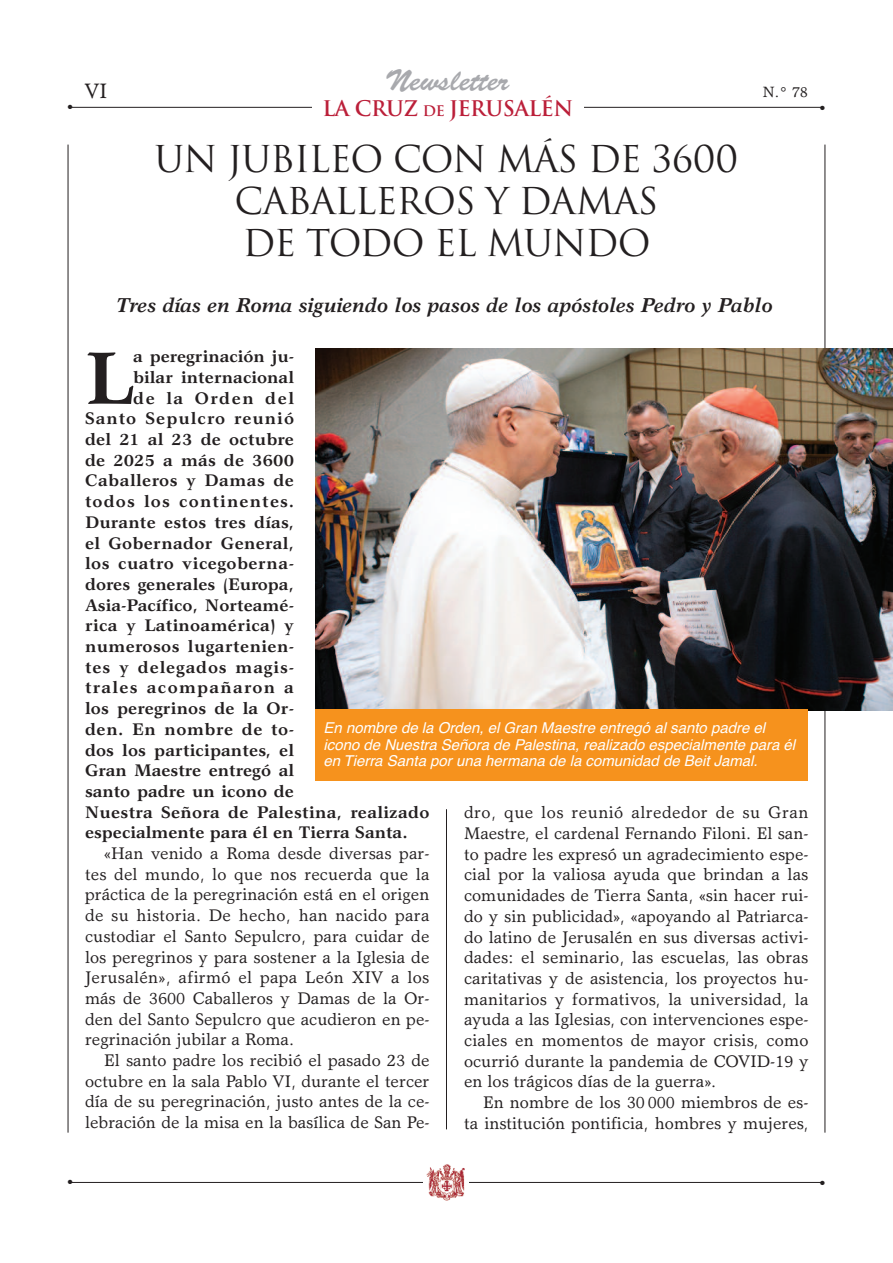
<style>
.page{position:relative;width:893px;height:1263px;background:#fff}
.page>*{position:absolute;margin:0;border:0;box-sizing:border-box;transform-origin:0 0}
.t1{font:700 74.55px "Garth Graphic";color:#231f20}
.t2{font:36px/42px "Trajan";letter-spacing:-.025em;color:#231f20;text-align:center}
.t3{font:30px "Brush Script";color:#a8a9ad}
.t4{font:700 21px "Trajan";letter-spacing:-.025em;color:#bb1f39}
.t5{font:21px "Garth Graphic";color:#231f20}
.t6{font:italic 700 20.25px "Garth Graphic";color:#231f20}
.t7{font:16.95px/20.7px "Garth Graphic";color:#231f20;text-align:justify}
.t8{font:700 16.95px "Garth Graphic";letter-spacing:.015em;color:#231f20}
.t9{font:700 16.95px "Garth Graphic";letter-spacing:.07em;color:#231f20}
.t10{font:700 16.95px "Garth Graphic";letter-spacing:.065em;color:#231f20}
.t11{font:700 16.95px "Garth Graphic";letter-spacing:.05em;color:#231f20}
.t12{font:700 16.95px "Garth Graphic";letter-spacing:.075em;color:#231f20}
.t13{font:700 16.95px "Garth Graphic";letter-spacing:.035em;color:#231f20}
.t14{font:700 16.95px "Garth Graphic";letter-spacing:.09em;color:#231f20}
.t15{font:italic 15px/16.5px "Helvetica";color:#fff}
.t16{font:15px "Garth Graphic";color:#231f20}
.t17{font:6px "Zapf Dingbats";color:#231f20}
.s1{font-size:14.25px}
</style>
<div class="page">
<hr style="left:68px;top:145px;width:1px;height:987px;background:#231f20">
<hr style="left:825px;top:145px;width:1px;height:987px;background:#231f20">
<hr style="left:69px;top:1182px;width:754px;height:1px;background:#231f20">
<div style="left:424px;top:1163px;width:45px;height:41px;background:#fff"></div>
<img style="left:426px;top:1164px;width:39px;height:37px">
<hr style="left:446px;top:809px;width:1px;height:320px;background:#231f20">
<img style="left:315px;top:349px;width:578px;height:361px">
<div style="left:315px;top:710px;width:492px;height:71px;background:#f6921d"></div>
<hr style="left:69px;top:107px;width:754px;height:1px;background:#231f20">
<div style="left:312px;top:100px;width:271px;height:30px;background:#fff"></div>
<h3 class="t3" style="left:385px;top:69px;width:125px">Newsletter</h3>
<p class="t5" style="left:84px;top:82px;width:24px">VI</p>
<p class="t16" style="left:763px;top:86px;width:46px">N.° 78</p>
<p class="t4" style="left:322px;top:96px;width:252px">LA CRuz <span class="s1">DE</span> JERUSALÉN</p>
<p class="t17" style="left:68px;top:104px;width:6px">●</p>
<p class="t17" style="left:820px;top:104px;width:6px">●</p>
<h2 class="t2" style="left:155px;top:138px;width:585px">UN JUBILEO CON MÁS DE 3600<br>CABALLEROS Y DAMAS<br>DE TODO EL MUNDO</h2>
<p class="t6" style="left:116px;top:298px;width:658px">Tres días en Roma siguiendo los pasos de los apóstoles Pedro y Pablo</p>
<h1 class="t1" style="left:85px;top:350px;width:50px">L</h1>
<p class="t8" style="left:133px;top:350px;width:162px">a peregrinación ju-</p>
<p class="t8" style="left:133px;top:371px;width:162px">bilar internacional</p>
<p class="t14" style="left:133px;top:391px;width:162px">de la Orden del</p>
<p class="t10" style="left:85px;top:412px;width:210px">Santo Sepulcro reunió</p>
<p class="t8" style="left:85px;top:433px;width:210px">del 21 al 23 de octubre</p>
<p class="t8" style="left:85px;top:453px;width:210px">de 2025 a más de 3600</p>
<p class="t8" style="left:85px;top:474px;width:210px">Caballeros y Damas de</p>
<p class="t9" style="left:85px;top:495px;width:210px">todos los continentes.</p>
<p class="t8" style="left:85px;top:516px;width:210px">Durante estos tres días,</p>
<p class="t8" style="left:85px;top:536px;width:210px">el Gobernador General,</p>
<p class="t8" style="left:85px;top:557px;width:210px">los cuatro vicegoberna-</p>
<p class="t8" style="left:85px;top:578px;width:210px">dores generales (Europa,</p>
<p class="t8" style="left:85px;top:598px;width:210px">Asia-Pacífico, Norteamé-</p>
<p class="t8" style="left:85px;top:619px;width:210px">rica y Latinoamérica) y</p>
<p class="t8" style="left:85px;top:640px;width:210px">numerosos lugartenien-</p>
<p class="t11" style="left:85px;top:660px;width:210px">tes y delegados magis-</p>
<p class="t12" style="left:85px;top:681px;width:210px">trales acompañaron a</p>
<p class="t8" style="left:85px;top:702px;width:210px">los peregrinos de la Or-</p>
<p class="t13" style="left:85px;top:723px;width:210px">den. En nombre de to-</p>
<p class="t8" style="left:85px;top:743px;width:210px">dos los participantes, el</p>
<p class="t8" style="left:85px;top:764px;width:210px">Gran Maestre entregó al</p>
<p class="t8" style="left:85px;top:785px;width:210px">santo padre un icono de</p>
<p class="t8" style="left:85px;top:805px;width:346px">Nuestra Señora de Palestina, realizado</p>
<p class="t8" style="left:85px;top:826px;width:324px">especialmente para él en Tierra Santa.</p>
<p class="t7" style="left:85px;top:845px;width:346px;text-indent:19px">«Han venido a Roma desde diversas par&shy;tes del mundo, lo que nos recuerda que la práctica de la peregrinación está en el origen de su historia. De hecho, han nacido para custodiar el Santo Sepulcro, para cuidar de los peregrinos y para sostener a la Iglesia de Jerusalén», afirmó el papa León XIV a los más de 3600 Caballeros y Damas de la Or&shy;den del Santo Sepulcro que acudieron en pe&shy;regrinación jubilar a Roma.</p>
<p class="t7" style="left:85px;top:1052px;width:346px;text-indent:19px">El santo padre los recibió el pasado 23 de octubre en la sala Pablo VI, durante el tercer día de su peregrinación, justo antes de la ce&shy;lebración de la misa en la basílica de San Pe-</p>
<p class="t15" style="left:324px;top:720px;width:473px">En nombre de la Orden, el Gran Maestre entregó al santo padre el icono de Nuestra Señora de Palestina, realizado especialmente para él en Tierra Santa por una hermana de la comunidad de Beit Jamal.</p>
<p class="t7" style="left:464px;top:804px;width:346px">dro, que los reunió alrededor de su Gran Maestre, el cardenal Fernando Filoni. El san&shy;to padre les expresó un agradecimiento espe&shy;cial por la valiosa ayuda que brindan a las comunidades de Tierra Santa, «sin hacer rui&shy;do y sin publicidad», «apoyando al Patriarca&shy;do latino de Jerusalén en sus diversas activi&shy;dades: el seminario, las escuelas, las obras caritativas y de asistencia, los proyectos hu&shy;manitarios y formativos, la universidad, la ayuda a las Iglesias, con intervenciones espe&shy;ciales en momentos de mayor crisis, como ocurrió durante la pandemia de COVID-19 y en los trágicos días de la guerra».</p>
<p class="t7" style="left:464px;top:1094px;width:346px;text-align:right">En nombre de los 30 000 miembros de es-<br>ta institución pontificia, hombres y mujeres,</p>
<p class="t17" style="left:68px;top:1179px;width:6px">●</p>
<p class="t17" style="left:820px;top:1179px;width:6px">●</p>
</div>
